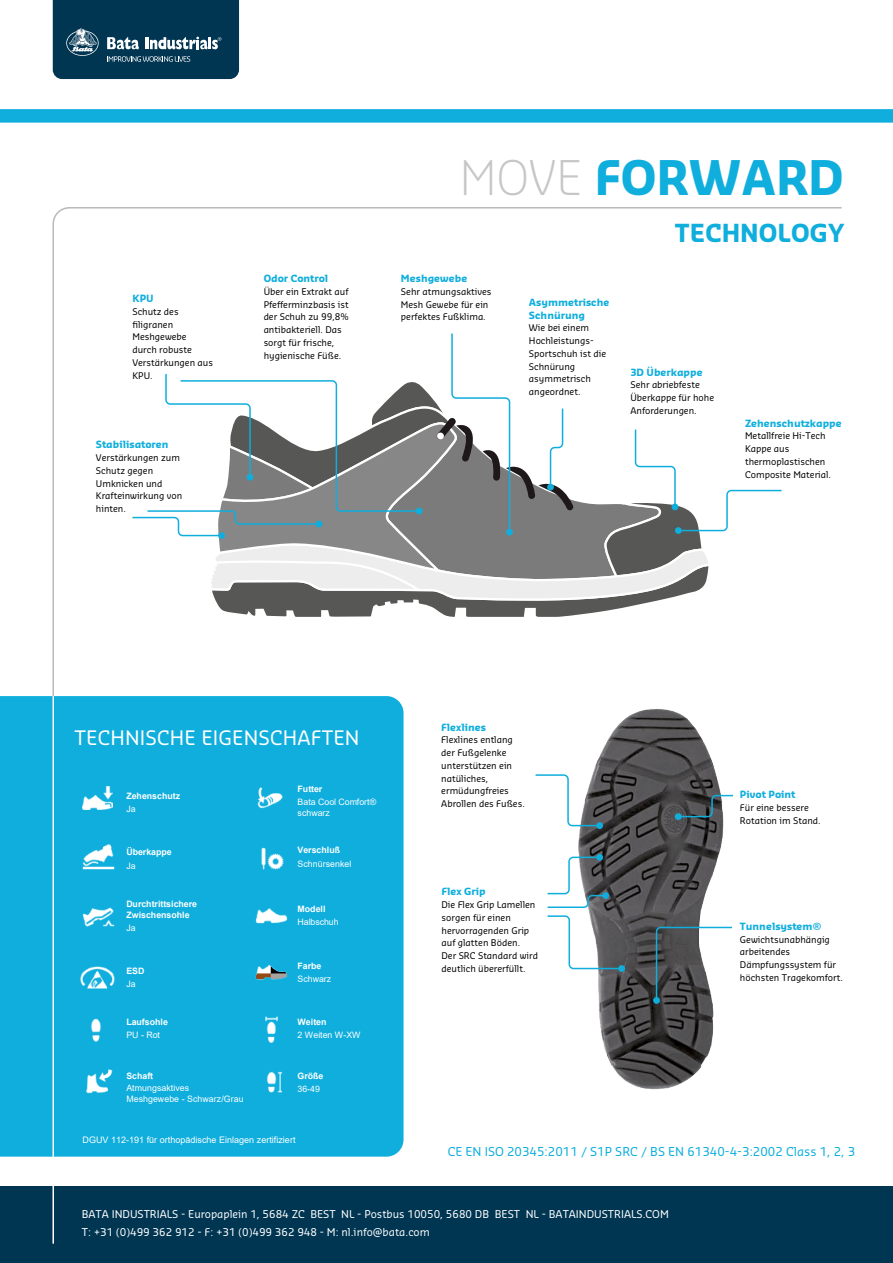
<style>
.page{position:relative;width:893px;height:1263px;background:#fff}
.page>*{position:absolute;margin:0;border:0;box-sizing:border-box;transform-origin:0 0}
.t1{font:700 46.65px "Sansa Std";color:#0faedd}
.t2{font:700 24.3px "Sansa Std";color:#0faedd}
.t3{font:19.5px "Sansa Std";letter-spacing:.01em;color:#fff}
.t4{font:12px "Sansa Std";color:#0faedd}
.t5{font:10.5px/18px "Sansa Std";color:#fff}
.t6{font:700 9.75px/12.8px "Sansa Std";color:#0faedd}
.t7{font:9px/12.8px "Sansa Std";color:#000}
.t8{font:9px "Arial";color:#fff}
.t9{font:8.85px/10.6px "Arial";letter-spacing:.005em;color:#fff}
.t10{font:700 8.85px/10.6px "Arial";color:#fff}
.s1{font-weight:300;color:#c6c6c6}
</style>
<div class="page">
<div style="left:0;top:109px;width:893px;height:14px;background:#0faedd"></div>
<svg style="left:53px;top:0;width:186px;height:79px;background:#144660"></svg>
<svg style="left:52px;top:207px;width:790px;height:489px"></svg>
<div style="left:0;top:1186px;width:893px;height:77px;background:#003652"></div>
<hr style="left:52px;top:1179px;width:2px;height:64px;background:#fff">
<img style="left:578px;top:709px;width:146px;height:381px">
<svg style="left:535px;top:773px;width:66px;height:54px"></svg>
<div style="left:596px;top:822px;width:7px;height:7px;background:#0faedd;border-radius:50%"></div>
<div style="left:596px;top:854px;width:7px;height:7px;background:#0faedd;border-radius:50%"></div>
<svg style="left:547px;top:856px;width:60px;height:53px"></svg>
<div style="left:602px;top:892px;width:7px;height:7px;background:#0faedd;border-radius:50%"></div>
<svg style="left:547px;top:915px;width:76px;height:55px"></svg>
<div style="left:618px;top:965px;width:7px;height:7px;background:#0faedd;border-radius:50%"></div>
<svg style="left:655px;top:926px;width:78px;height:76px"></svg>
<div style="left:653px;top:997px;width:7px;height:7px;background:#0faedd;border-radius:50%"></div>
<svg style="left:677px;top:794px;width:57px;height:24px"></svg>
<div style="left:675px;top:813px;width:7px;height:7px;background:#0faedd;border-radius:50%"></div>
<svg style="left:131px;top:332px;width:652px;height:289px"></svg>
<div style="left:0;top:696px;width:404px;height:460px;background:#0faedd"></div>
<hr style="left:52px;top:696px;width:2px;height:460px;background:#fff">
<div style="left:437px;top:433px;width:7px;height:6px;background:#fff;border-radius:50%"></div>
<img style="left:82px;top:787px;width:31px;height:22px">
<img style="left:78px;top:838px;width:41px;height:36px">
<img style="left:249px;top:779px;width:42px;height:36px">
<img style="left:252px;top:840px;width:42px;height:36px">
<img style="left:251px;top:897px;width:41px;height:36px">
<img style="left:251px;top:954px;width:41px;height:36px">
<img style="left:247px;top:1009px;width:48px;height:41px">
<img style="left:250px;top:1061px;width:48px;height:42px">
<img style="left:78px;top:899px;width:41px;height:36px">
<img style="left:70px;top:953px;width:56px;height:48px">
<img style="left:77px;top:1015px;width:38px;height:32px">
<img style="left:77px;top:1062px;width:44px;height:38px">
<p class="t6" style="left:132px;top:292px;width:23px">KPU</p>
<p class="t7" style="left:132px;top:305px;width:82px">Schutz des filigranen<br>Meshgewebe durch robuste<br>Verstärkungen aus<br>KPU.</p>
<p class="t6" style="left:96px;top:438px;width:74px">Stabilisatoren</p>
<p class="t7" style="left:96px;top:451px;width:88px">Verstärkungen zum<br>Schutz gegen<br>Umknicken und<br>Krafteinwirkung von hinten.</p>
<p class="t6" style="left:264px;top:272px;width:66px">Odor Control</p>
<p class="t7" style="left:264px;top:285px;width:87px">Über ein Extrakt auf<br>Pfefferminzbasis ist der Schuh zu 99,8% antibakteriell. Das sorgt für frische, hygienische Füße.</p>
<h1 class="t1" style="left:460px;top:146px;width:385px"><span class="s1">MOVE</span> FORWARD</h1>
<h2 class="t2" style="left:675px;top:217px;width:171px">TECHNOLOGY</h2>
<p class="t6" style="left:401px;top:272px;width:68px">Meshgewebe</p>
<p class="t7" style="left:401px;top:285px;width:92px">Sehr atmungsaktives<br>Mesh Gewebe für ein perfektes Fußklima.</p>
<p class="t6" style="left:529px;top:295px;width:82px">Asymmetrische<br>Schnürung</p>
<p class="t7" style="left:529px;top:321px;width:79px">Wie bei einem<br>Hochleistungs-<br>Sportschuh ist die<br>Schnürung asymmetrisch angeordnet.</p>
<p class="t6" style="left:630px;top:365px;width:74px">3D Überkappe</p>
<p class="t7" style="left:630px;top:378px;width:85px">Sehr abriebfeste<br>Überkappe für hohe<br>Anforderungen.</p>
<p class="t6" style="left:745px;top:416px;width:98px">Zehenschutzkappe</p>
<p class="t7" style="left:745px;top:429px;width:88px">Metallfreie Hi-Tech<br>Kappe aus thermoplastischen<br>Composite Material.</p>
<h3 class="t3" style="left:74px;top:725px;width:287px">TECHNISCHE EIGENSCHAFTEN</h3>
<p class="t10" style="left:298px;top:783px;width:26px">Futter</p>
<p class="t10" style="left:126px;top:790px;width:55px">Zehenschutz</p>
<p class="t9" style="left:126px;top:804px;width:11px">Ja</p>
<p class="t9" style="left:298px;top:797px;width:80px">Bata Cool Comfort® schwarz</p>
<p class="t10" style="left:126px;top:847px;width:47px">Überkappe</p>
<p class="t10" style="left:298px;top:845px;width:44px">Verschluß</p>
<p class="t9" style="left:126px;top:860px;width:11px">Ja</p>
<p class="t9" style="left:298px;top:858px;width:55px">Schnürsenkel</p>
<p class="t10" style="left:126px;top:899px;width:72px">Durchtrittsichere<br>Zwischensohle</p>
<p class="t10" style="left:298px;top:904px;width:29px">Modell</p>
<p class="t9" style="left:298px;top:858px;width:24px">Boa®</p>
<p class="t9" style="left:298px;top:916px;width:43px">Halbschuh</p>
<p class="t9" style="left:126px;top:922px;width:11px">Ja</p>
<p class="t10" style="left:126px;top:965px;width:20px">ESD</p>
<p class="t9" style="left:126px;top:978px;width:11px">Ja</p>
<p class="t10" style="left:298px;top:960px;width:25px">Farbe</p>
<p class="t9" style="left:298px;top:973px;width:35px">Schwarz</p>
<p class="t10" style="left:126px;top:1017px;width:43px">Laufsohle</p>
<p class="t10" style="left:298px;top:1017px;width:30px">Weiten</p>
<p class="t9" style="left:126px;top:1029px;width:35px">PU - Rot</p>
<p class="t9" style="left:297px;top:1029px;width:64px">2 Weiten W-XW</p>
<p class="t10" style="left:126px;top:1070px;width:28px">Schaft</p>
<p class="t10" style="left:297px;top:1070px;width:27px">Größe</p>
<p class="t10" style="left:297px;top:1082px;width:27px">Größe</p>
<p class="t9" style="left:126px;top:1083px;width:119px">Atmungsaktives<br>Meshgewebe - Schwarz/Grau</p>
<p class="t8" style="left:82px;top:1134px;width:215px">DGUV 112-191 für orthopädische Einlagen zertifiziert</p>
<p class="t9" style="left:298px;top:1083px;width:24px">36-49</p>
<p class="t9" style="left:184px;top:1094px;width:41px">- Schwarz</p>
<p class="t6" style="left:441px;top:720px;width:46px">Flexlines</p>
<p class="t7" style="left:441px;top:733px;width:85px">Flexlines entlang der Fußgelenke unterstützen ein natüliches, ermüdungfreies<br>Abrollen des Fußes.</p>
<p class="t6" style="left:442px;top:885px;width:46px">Flex Grip</p>
<p class="t7" style="left:442px;top:898px;width:98px">Die Flex Grip Lamellen sorgen für einen hervorragenden Grip auf glatten Böden.<br>Der SRC Standard wird deutlich übererfüllt.</p>
<p class="t6" style="left:740px;top:788px;width:57px">Pivot Point</p>
<p class="t7" style="left:740px;top:801px;width:82px">Für eine bessere<br>Rotation im Stand.</p>
<p class="t6" style="left:740px;top:919px;width:83px">Tunnelsystem®</p>
<p class="t7" style="left:740px;top:932px;width:104px">Gewichtsunabhängig arbeitendes<br>Dämpfungssystem für höchsten Tragekomfort.</p>
<h3 class="t4" style="left:448px;top:1144px;width:409px">CE EN ISO 20345:2011 / S1P SRC / BS EN 61340-4-3:2002 Class 1, 2, 3</h3>
<p class="t5" style="left:82px;top:1204px;width:589px">BATA INDUSTRIALS - Europaplein 1, 5684 ZC BEST NL - Postbus 10050, 5680 DB BEST NL - BATAINDUSTRIALS.COM<br>T: +31 (0)499 362 912 - F: +31 (0)499 362 948 - M: nl.info@bata.com</p>
</div>
